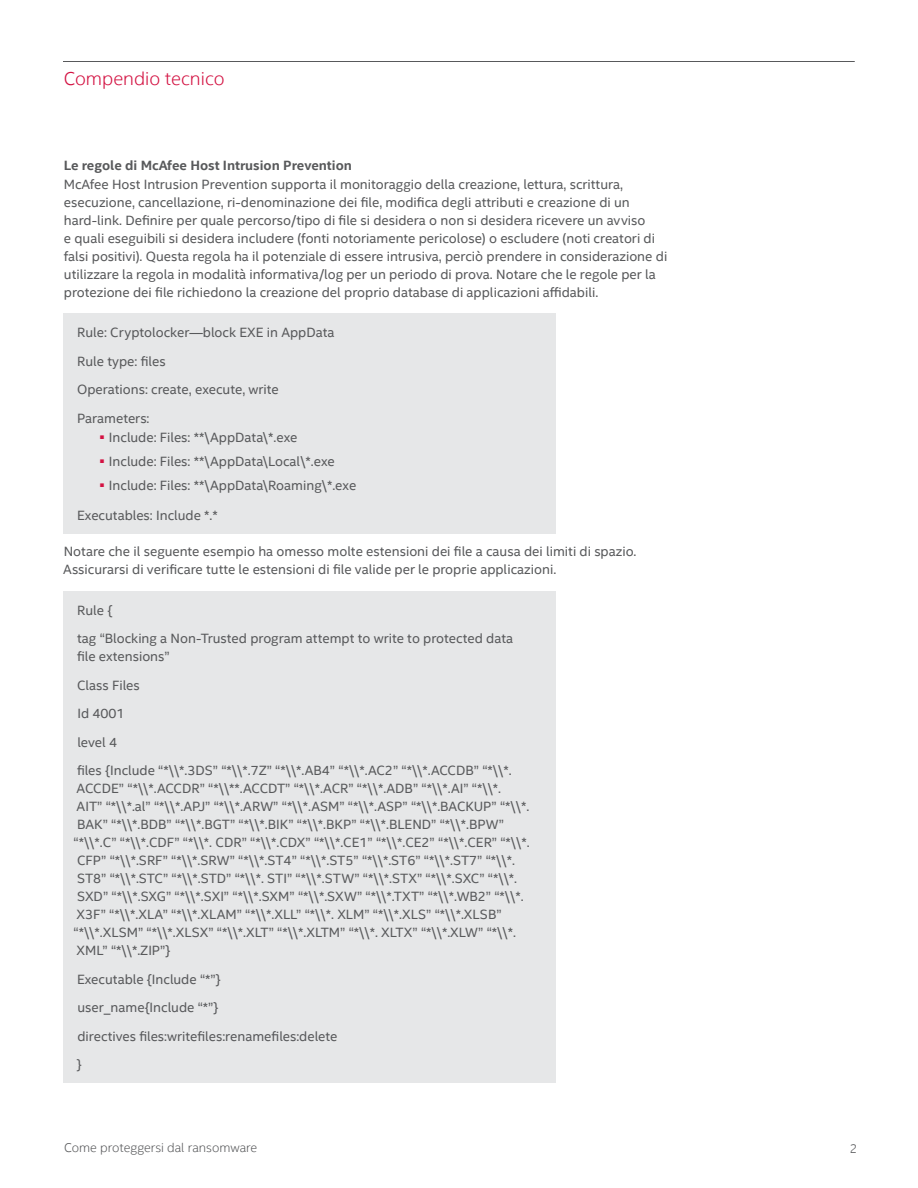
<style>
.page{position:relative;width:918px;height:1188px;background:#fff}
.page>*{position:absolute;margin:0;border:0;box-sizing:border-box;transform-origin:0 0}
.t1{font:300 18.75px "Intel Clear";color:#d31242}
.t2{font:13.5px/18px "Intel Clear";color:#58595b}
.t3{font:700 13.5px "Intel Clear";color:#58595b}
.t4{font:300 12.75px "Intel Clear";color:#58595b}
</style>
<div class="page">
<hr style="left:63px;top:61px;width:792px;height:1px;background:#58595b">
<div style="left:64px;top:313px;width:492px;height:221px;background:#e6e7e8"></div>
<div style="left:64px;top:591px;width:492px;height:492px;background:#e6e7e8"></div>
<h1 class="t1" style="left:64px;top:67px;width:162px">Compendio tecnico</h1>
<p class="t3" style="left:64px;top:157px;width:290px">Le regole di McAfee Host Intrusion Prevention</p>
<p class="t2" style="left:64px;top:175px;width:605px">McAfee Host Intrusion Prevention supporta il monitoraggio della creazione, lettura, scrittura, esecuzione, cancellazione, ri-denominazione dei file, modifica degli attributi e creazione di un hard-link. Definire per quale percorso/tipo di file si desidera o non si desidera ricevere un avviso<br>e quali eseguibili si desidera includere (fonti notoriamente pericolose) o escludere (noti creatori di falsi positivi). Questa regola ha il potenziale di essere intrusiva, perciò prendere in considerazione di utilizzare la regola in modalità informativa/log per un periodo di prova. Notare che le regole per la protezione dei file richiedono la creazione del proprio database di applicazioni affidabili.</p>
<p class="t2" style="left:77px;top:319px;width:259px;line-height:28.5px">Rule: Cryptolocker—block EXE in AppData<br>Rule type: files<br>Operations: create, execute, write<br>Parameters:</p>
<p class="t2" style="left:100px;top:428px;width:199px"><sup>■</sup> Include: Files: **\AppData\*.exe</p>
<p class="t2" style="left:100px;top:452px;width:236px"><sup>■</sup> Include: Files: **\AppData\Local\*.exe</p>
<p class="t2" style="left:100px;top:476px;width:258px"><sup>■</sup> Include: Files: **\AppData\Roaming\*.exe</p>
<p class="t2" style="left:77px;top:507px;width:142px">Executables: Include *.*</p>
<p class="t2" style="left:63px;top:543px;width:575px">Notare che il seguente esempio ha omesso molte estensioni dei file a causa dei limiti di spazio.<br>Assicurarsi di verificare tutte le estensioni di file valide per le proprie applicazioni.</p>
<p class="t2" style="left:77px;top:596px;width:438px;line-height:28.5px">Rule {<br>tag “Blocking a Non-Trusted program attempt to write to protected data</p>
<p class="t2" style="left:77px;top:642px;width:436px;line-height:28.5px">file extensions”<br>Class Files<br>Id 4001<br>level 4<br>files {Include “*\\*.3DS” “*\\*.7Z” “*\\*.AB4” “*\\*.AC2” “*\\*.ACCDB” “*\\*.</p>
<p class="t2" style="left:74px;top:780px;width:458px">ACCDE” “*\\*.ACCDR” “*\\**.ACCDT” “*\\*.ACR” “*\\*.ADB” “*\\*.AI” “*\\*.<br>AIT” “*\\*.al” “*\\*.APJ” “*\\*.ARW” “*\\*.ASM” “*\\*.ASP” “*\\*.BACKUP” “*\\*.<br>BAK” “*\\*.BDB” “*\\*.BGT” “*\\*.BIK” “*\\*.BKP” “*\\*.BLEND” “*\\*.BPW” “*\\*.C” “*\\*.CDF” “*\\*. CDR” “*\\*.CDX” “*\\*.CE1” “*\\*.CE2” “*\\*.CER” “*\\*.<br>CFP” “*\\*.SRF” “*\\*.SRW” “*\\*.ST4” “*\\*.ST5” “*\\*.ST6” “*\\*.ST7” “*\\*.<br>ST8” “*\\*.STC” “*\\*.STD” “*\\*. STI” “*\\*.STW” “*\\*.STX” “*\\*.SXC” “*\\*.<br>SXD” “*\\*.SXG” “*\\*.SXI” “*\\*.SXM” “*\\*.SXW” “*\\*.TXT” “*\\*.WB2” “*\\*.<br>X3F” “*\\*.XLA” “*\\*.XLAM” “*\\*.XLL” “*\\*. XLM” “*\\*.XLS” “*\\*.XLSB” “*\\*.XLSM” “*\\*.XLSX” “*\\*.XLT” “*\\*.XLTM” “*\\*. XLTX” “*\\*.XLW” “*\\*.<br>XML” “*\\*.ZIP”}</p>
<p class="t2" style="left:77px;top:965px;width:262px;line-height:28.5px">Executable {Include “*”} user_name{Include “*”}<br>directives files:writefiles:renamefiles:delete }</p>
<p class="t4" style="left:64px;top:1140px;width:195px">Come proteggersi dal ransomware</p>
<p class="t4" style="left:850px;top:1141px;width:9px">2</p>
</div>
